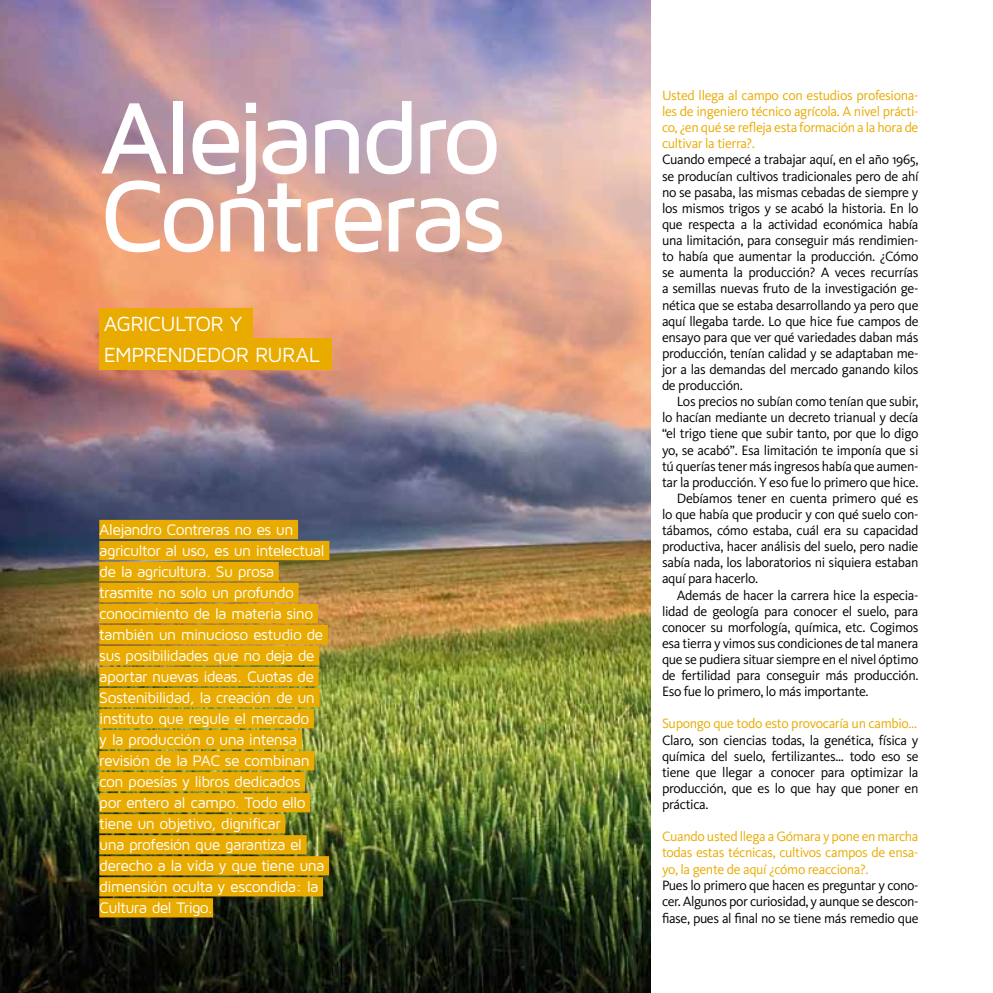
<style>
.page{position:relative;width:993px;height:993px;background:#fff}
.page>*{position:absolute;margin:0;border:0;box-sizing:border-box;transform-origin:0 0}
.t1{font:500 105px/77.9px "Maven Pro";letter-spacing:-.065em;color:#fff}
.t2{font:21.18px "Maven Pro";letter-spacing:-.03em;color:#fff}
.t3{font:15.75px/21px "Maven Pro";letter-spacing:-.04em;color:#fff}
.t4{font:14px/16.1px "Kievit OT";letter-spacing:-.025em;color:#000;text-align:justify}
.t5{font:14px/16.1px "Kievit OT";letter-spacing:-.025em;color:#e9ab00;text-align:justify}
</style>
<div class="page">
<img style="left:0;top:0;width:650px;height:992px">
<div style="left:99px;top:519px;width:199px;height:20px;background:#e9ab00"></div>
<div style="left:99px;top:540px;width:230px;height:20px;background:#e9ab00"></div>
<div style="left:99px;top:561px;width:180px;height:20px;background:#e9ab00"></div>
<div style="left:99px;top:582px;width:199px;height:20px;background:#e9ab00"></div>
<div style="left:99px;top:603px;width:219px;height:20px;background:#e9ab00"></div>
<div style="left:99px;top:624px;width:229px;height:20px;background:#e9ab00"></div>
<div style="left:99px;top:645px;width:220px;height:20px;background:#e9ab00"></div>
<div style="left:99px;top:666px;width:219px;height:20px;background:#e9ab00"></div>
<div style="left:99px;top:687px;width:220px;height:20px;background:#e9ab00"></div>
<div style="left:99px;top:708px;width:215px;height:20px;background:#e9ab00"></div>
<div style="left:99px;top:729px;width:202px;height:20px;background:#e9ab00"></div>
<div style="left:99px;top:750px;width:215px;height:20px;background:#e9ab00"></div>
<div style="left:99px;top:771px;width:206px;height:20px;background:#e9ab00"></div>
<div style="left:99px;top:792px;width:211px;height:20px;background:#e9ab00"></div>
<div style="left:99px;top:813px;width:186px;height:20px;background:#e9ab00"></div>
<div style="left:99px;top:834px;width:207px;height:20px;background:#e9ab00"></div>
<div style="left:99px;top:855px;width:230px;height:20px;background:#e9ab00"></div>
<div style="left:99px;top:876px;width:224px;height:20px;background:#e9ab00"></div>
<div style="left:99px;top:897px;width:114px;height:20px;background:#e9ab00"></div>
<div style="left:99px;top:308px;width:154px;height:31px;background:#e9ab00"></div>
<div style="left:99px;top:338px;width:232px;height:32px;background:#e9ab00"></div>
<h1 class="t1" style="left:99px;top:95px;width:408px">Alejandro<br>Contreras</h1>
<h2 class="t2" style="left:104px;top:310px;width:60px">AGRI CULTOR</h2>
<h2 class="t2" style="left:230px;top:310px;width:14px">Y</h2>
<h2 class="t2" style="left:104px;top:341px;width:125px">EM PRE NDEDOR</h2>
<h2 class="t2" style="left:255px;top:341px;width:4px">RURAL</h2>
<p class="t3" style="left:99px;top:518px;width:227px">Alejandro Contreras no es un agricultor al uso, es un intelectual de la agricultura. Su prosa trasmite no solo un profundo conocimiento de la materia sino también un minucioso estudio de sus posibilidades que no deja de aportar nuevas ideas. Cuotas de<br>Sostenibilidad, la creación de un instituto que regule el mercado<br>y la producción o una intensa revisión de la PAC se combinan con poesías y libros dedicados por entero al campo. Todo ello tiene un objetivo, dignificar<br>una profesión que garantiza el derecho a la vida y que tiene una dimensión oculta y escondida: la<br>Cultura del Trigo.</p>
<p class="t5" style="left:661px;top:87px;width:258px">Usted llega al campo con estudios profesiona&shy;les de ingeniero técnico agrícola. A nivel prácti&shy;co, ¿en qué se refleja esta formación a la hora de cultivar la tierra?.</p>
<p class="t4" style="left:661px;top:151px;width:258px">Cuando empecé a trabajar aquí, en el año 1965, se producían cultivos tradicionales pero de ahí no se pasaba, las mismas cebadas de siempre y los mismos trigos y se acabó la historia. En lo que respecta a la actividad económica había una limitación, para conseguir más rendimien&shy;to había que aumentar la producción. ¿Cómo se aumenta la producción? A veces recurrías a semillas nuevas fruto de la investigación ge&shy;nética que se estaba desarrollando ya pero que aquí llegaba tarde. Lo que hice fue campos de ensayo para que ver qué variedades daban más producción, tenían calidad y se adaptaban me&shy;jor a las demandas del mercado ganando kilos de producción.</p>
<p class="t4" style="left:676px;top:393px;width:243px">Los precios no subían como tenían que subir,</p>
<p class="t4" style="left:661px;top:409px;width:258px">lo hacían mediante un decreto trianual y decía</p>
<p class="t4" style="left:661px;top:425px;width:258px">“el trigo tiene que subir tanto, por que lo digo</p>
<p class="t4" style="left:661px;top:441px;width:258px">yo, se acabó”. Esa limitación te imponía que si</p>
<p class="t4" style="left:661px;top:457px;width:258px">tú querías tener más ingresos había que aumen-</p>
<p class="t4" style="left:661px;top:473px;width:258px">tar la producción. Y eso fue lo primero que hice.</p>
<p class="t4" style="left:676px;top:490px;width:243px">Debíamos tener en cuenta primero qué es</p>
<p class="t4" style="left:661px;top:506px;width:258px">lo que había que producir y con qué suelo con-</p>
<p class="t4" style="left:661px;top:522px;width:258px">tábamos, cómo estaba, cuál era su capacidad</p>
<p class="t4" style="left:661px;top:538px;width:258px">productiva, hacer análisis del suelo, pero nadie</p>
<p class="t4" style="left:661px;top:554px;width:258px">sabía nada, los laboratorios ni siquiera estaban</p>
<p class="t4" style="left:661px;top:570px;width:98px">aquí para hacerlo.</p>
<p class="t4" style="left:676px;top:586px;width:243px">Además de hacer la carrera hice la especia-</p>
<p class="t4" style="left:661px;top:602px;width:258px">lidad de geología para conocer el suelo, para</p>
<p class="t4" style="left:661px;top:618px;width:258px">conocer su morfología, química, etc. Cogimos</p>
<p class="t4" style="left:661px;top:634px;width:258px">esa tierra y vimos sus condiciones de tal manera</p>
<p class="t4" style="left:661px;top:651px;width:258px">que se pudiera situar siempre en el nivel óptimo</p>
<p class="t4" style="left:661px;top:667px;width:258px">de fertilidad para conseguir más producción.</p>
<p class="t4" style="left:661px;top:683px;width:208px">Eso fue lo primero, lo más importante.</p>
<p class="t5" style="left:661px;top:715px;width:256px">Supongo que todo esto provocaría un cambio…</p>
<p class="t4" style="left:661px;top:731px;width:258px">Claro, son ciencias todas, la genética, física y química del suelo, fertilizantes... todo eso se tiene que llegar a conocer para optimizar la producción, que es lo que hay que poner en práctica.</p>
<p class="t5" style="left:661px;top:828px;width:258px">Cuando usted llega a Gómara y pone en marcha todas estas técnicas, cultivos campos de ensa&shy;yo, la gente de aquí ¿cómo reacciona?.</p>
<p class="t4" style="left:661px;top:876px;width:258px;line-height:16.8px">Pues lo primero que hacen es preguntar y cono&shy;cer. Algunos por curiosidad, y aunque se descon&shy;fiase, pues al final no se tiene más remedio que</p>
</div>
